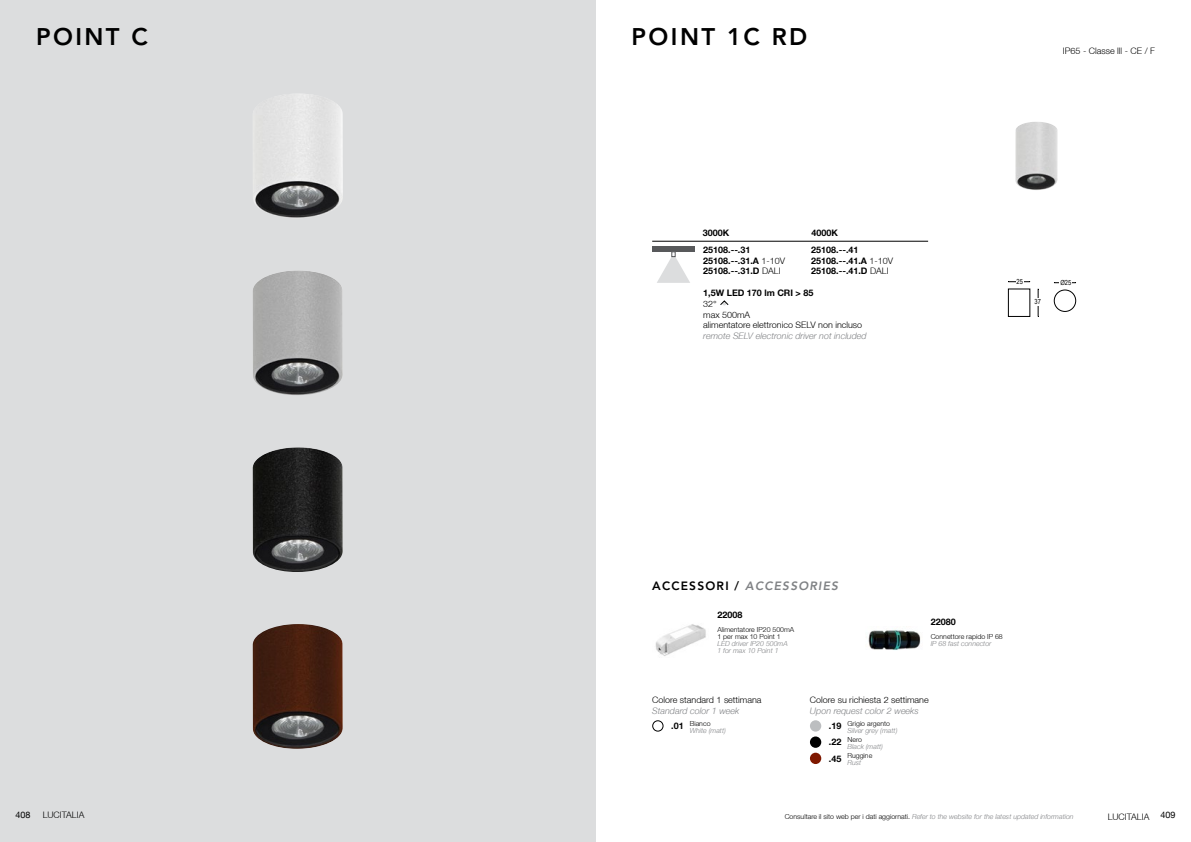
<style>
.page{position:relative;width:1191px;height:842px;background:#fff}
.page>*{position:absolute;margin:0;border:0;box-sizing:border-box;transform-origin:0 0}
.t1{font:800 23.9px "Avenir LT Std";letter-spacing:.1em;color:#000}
.t2{font:italic 800 12px "Avenir LT Std";letter-spacing:.1em;color:#808285}
.t3{font:300 9px/10.8px "Helvetica Neue LT";color:#000}
.t4{font:700 9px "Helvetica Neue LT";color:#000}
.t5{font:italic 300 9px "Helvetica Neue LT";color:#808285}
.t6{font:9px "Helvetica Neue LT";color:#000}
.t7{font:italic 300 7px/7px "Helvetica Neue LT";color:#808285}
.t8{font:300 7px/7px "Helvetica Neue LT";color:#000}
.t9{font:7px "Arial Narrow";color:#000}
.s1{font-weight:300}
.s2{font-style:normal;color:#000}
.s3{font-weight:700;font-style:normal;font-size:9px;color:#000}
.s4{font-weight:700;font-size:9px}
.s5{font-style:italic;color:#808285}
</style>
<div class="page">
<div style="left:0;top:0;width:595px;height:842px;background:#dcddde"></div>
<div style="left:1008px;top:289px;width:22px;height:28px;border:1px solid #000"></div>
<div style="left:1054px;top:290px;width:21px;height:22px;border:1px solid #000;border-radius:50%"></div>
<svg style="left:1037px;top:289px;width:2px;height:28px"></svg>
<div style="left:1034px;top:298px;width:7px;height:8px;background:#fff"></div>
<svg style="left:1008px;top:281px;width:22px;height:2px"></svg>
<div style="left:1015px;top:277px;width:8px;height:8px;background:#fff"></div>
<svg style="left:1054px;top:282px;width:22px;height:2px"></svg>
<div style="left:1059px;top:278px;width:13px;height:8px;background:#fff"></div>
<div style="left:652px;top:720px;width:11px;height:12px;border:1px solid #000;border-radius:50%"></div>
<div style="left:810px;top:736px;width:11px;height:12px;background:#000;border-radius:50%"></div>
<div style="left:810px;top:720px;width:11px;height:12px;background:#bcbec0;border-radius:50%"></div>
<div style="left:810px;top:753px;width:11px;height:11px;background:#7f1800;border-radius:50%"></div>
<hr style="left:652px;top:241px;width:276px;height:1px;background:#000">
<svg style="left:720px;top:300px;width:9px;height:5px"></svg>
<div style="left:652px;top:246px;width:42px;height:6px;background:#58595b"></div>
<svg style="left:657px;top:252px;width:33px;height:31px"></svg>
<img style="left:1015px;top:122px;width:42px;height:68px">
<img style="left:655px;top:624px;width:51px;height:32px">
<img style="left:253px;top:94px;width:90px;height:124px">
<img style="left:253px;top:270px;width:90px;height:125px">
<img style="left:253px;top:447px;width:90px;height:125px">
<img style="left:253px;top:624px;width:90px;height:125px">
<img style="left:868px;top:630px;width:53px;height:20px">
<h1 class="t1" style="left:36px;top:23px;width:113px">POINT C</h1>
<h1 class="t1" style="left:631px;top:23px;width:177px">POINT 1C RD</h1>
<p class="t4" style="left:703px;top:228px;width:28px">3000K</p>
<p class="t4" style="left:811px;top:228px;width:28px">4000K</p>
<p class="t4" style="left:703px;top:244px;width:49px">25108.--.31</p>
<p class="t4" style="left:811px;top:244px;width:49px">25108.--.41</p>
<p class="t4" style="left:703px;top:255px;width:83px">25108.--.31.A <span class="s1">1-10V</span></p>
<p class="t4" style="left:811px;top:255px;width:83px">25108.--.41.A <span class="s1">1-10V</span></p>
<p class="t4" style="left:703px;top:266px;width:79px">25108.--.31.D <span class="s1">DALI</span></p>
<p class="t4" style="left:811px;top:266px;width:79px">25108.--.41.D <span class="s1">DALI</span></p>
<p class="t4" style="left:703px;top:287px;width:112px">1,5W LED 170 lm CRI &gt; 85</p>
<p class="t3" style="left:703px;top:298px;width:160px">32°<br>max 500mA<br>alimentatore elettronico SELV non incluso</p>
<p class="t5" style="left:703px;top:330px;width:165px">remote SELV electronic driver not included</p>
<p class="t3" style="left:1063px;top:45px;width:94px">IP65 - Classe lll - CE / F</p>
<p class="t9" style="left:1016px;top:276px;width:8px">25</p>
<p class="t9" style="left:1060px;top:277px;width:12px">Ø25</p>
<p class="t9" style="left:1034px;top:297px;width:8px">37</p>
<h2 class="t2" style="left:652px;top:579px;width:187px"><span class="s2">ACCESSORI /</span> ACCESSORIES</h2>
<p class="t4" style="left:717px;top:609px;width:26px">22008</p>
<p class="t8" style="left:717px;top:626px;width:78px">Alimentatore IP20 500mA<br>1 per max 10 Point 1</p>
<p class="t7" style="left:717px;top:640px;width:72px">LED driver IP20 500mA<br>1 for max 10 Point 1</p>
<p class="t4" style="left:930px;top:617px;width:26px">22080</p>
<p class="t8" style="left:930px;top:633px;width:74px">Connettore rapido IP 68</p>
<p class="t7" style="left:930px;top:640px;width:62px">IP 68 fast connector</p>
<p class="t3" style="left:652px;top:694px;width:111px">Colore standard 1 settimana</p>
<p class="t5" style="left:652px;top:705px;width:89px">Standard color 1 week</p>
<p class="t7" style="left:690px;top:719px;width:38px;text-indent:-19px"><span class="s3">.01</span> <span class="s2">Bianco<br></span>White (matt)</p>
<p class="t3" style="left:810px;top:694px;width:120px">Colore su richiesta 2 settimane</p>
<p class="t5" style="left:810px;top:705px;width:110px">Upon request color 2 weeks</p>
<p class="t7" style="left:847px;top:736px;width:37px;text-indent:-19px"><span class="s3">.22</span> <span class="s2">Nero<br></span>Black (matt)</p>
<p class="t7" style="left:847px;top:719px;width:51px;text-indent:-19px"><span class="s3">.19</span> <span class="s2">Grigio argento<br></span>Silver grey (matt)</p>
<p class="t8" style="left:847px;top:752px;width:26px;text-indent:-19px"><span class="s4">.45</span> Ruggine<br><span class="s5">Rust</span></p>
<p class="t6" style="left:15px;top:810px;width:17px">408</p>
<p class="t3" style="left:43px;top:809px;width:43px">LUCITALIA</p>
<p class="t7" style="left:784px;top:812px;width:290px"><span class="s2">Consultare il sito web per i dati aggiornati.</span> Refer to the website for the latest updated information</p>
<p class="t3" style="left:1107px;top:811px;width:69px">LUCITALIA <sup>409</sup></p>
</div>
